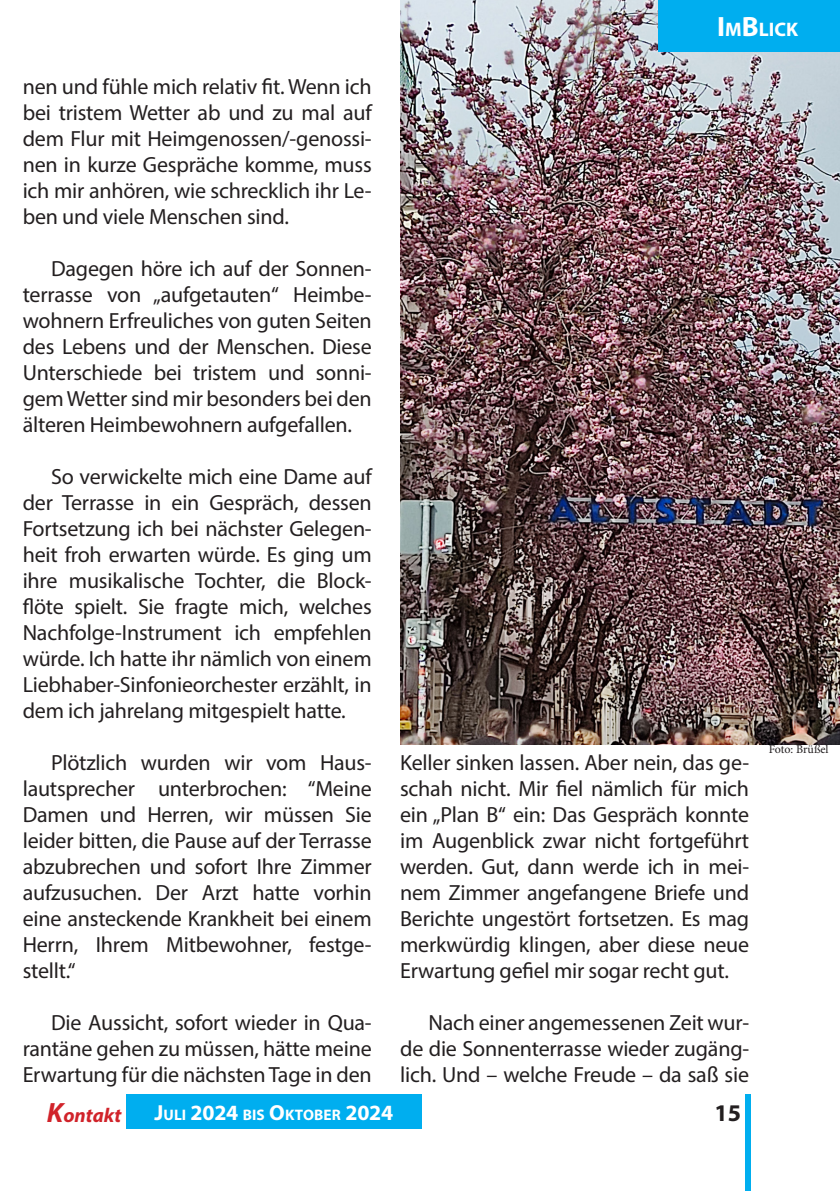
<style>
.page{position:relative;width:840px;height:1191px;background:#fff}
.page>*{position:absolute;margin:0;border:0;box-sizing:border-box;transform-origin:0 0}
.t1{font:700 24px "Myriad Pro";color:#231f20}
.Standardtext{font:22px/26px "Myriad Pro";letter-spacing:-.01em;color:#231f20;text-align:justify}
.t2{font:italic 700 20px "Myriad Pro";color:#d1232a}
.t3{font:700 19.6px "Myriad Pro";color:#fff}
.t4{font:700 15.2px "Myriad Pro";letter-spacing:.005em;color:#fff}
.Bildunterschrift{font:12px "Minion Pro";letter-spacing:-.005em;color:#231f20}
.s1{font-size:28px}
.s2{font-size:21.8px}
</style>
<div class="page">
<img style="left:400px;top:0;width:439px;height:744px">
<div style="left:658px;top:0;width:181px;height:51px;background:#00aeef"></div>
<div style="left:744px;top:1094px;width:6px;height:97px;background:#00aeef"></div>
<div style="left:126px;top:1094px;width:295px;height:34px;background:#00aeef"></div>
<p class="Standardtext" style="left:23px;top:73px;width:350px">nen und fühle mich relativ fit. Wenn ich bei tristem Wetter ab und zu mal auf dem Flur mit Heimgenossen/-genossi&shy;nen in kurze Gespräche komme, muss ich mir anhören, wie schrecklich ihr Le&shy;ben und viele Menschen sind.</p>
<p class="Standardtext" style="left:23px;top:255px;width:350px;text-indent:28px">Dagegen höre ich auf der Sonnen&shy;terrasse von „aufgetauten“ Heimbe&shy;wohnern Erfreuliches von guten Seiten des Lebens und der Menschen. Diese Unterschiede bei tristem und sonni&shy;gem Wetter sind mir besonders bei den älteren Heimbewohnern aufgefallen.</p>
<p class="Standardtext" style="left:23px;top:463px;width:350px;text-indent:28px">So verwickelte mich eine Dame auf der Terrasse in ein Gespräch, dessen Fortsetzung ich bei nächster Gelegen&shy;heit froh erwarten würde. Es ging um ihre musikalische Tochter, die Block&shy;flöte spielt. Sie fragte mich, welches Nachfolge-Instrument ich empfehlen würde. Ich hatte ihr nämlich von einem Liebhaber-Sinfonieorchester erzählt, in dem ich jahrelang mitgespielt hatte.</p>
<p class="Standardtext" style="left:23px;top:749px;width:350px;text-indent:28px">Plötzlich wurden wir vom Haus&shy;lautsprecher unterbrochen: “Meine Damen und Herren, wir müssen Sie leider bitten, die Pause auf der Terrasse abzubrechen und sofort Ihre Zimmer aufzusuchen. Der Arzt hatte vorhin eine ansteckende Krankheit bei einem Herrn, Ihrem Mitbewohner, festge&shy;stellt.“</p>
<p class="Standardtext" style="left:23px;top:1009px;width:350px;text-indent:28px">Die Aussicht, sofort wieder in Qua&shy;rantäne gehen zu müssen, hätte meine Erwartung für die nächsten Tage in den</p>
<p class="t3" style="left:716px;top:17px;width:82px"><span class="s1">I</span>M<span class="s1">B</span>LICK</p>
<p class="Standardtext" style="left:400px;top:749px;width:350px">Keller sinken lassen. Aber nein, das ge&shy;schah nicht. Mir fiel nämlich für mich ein „Plan B“ ein: Das Gespräch konnte im Augenblick zwar nicht fortgeführt werden. Gut, dann werde ich in mei&shy;nem Zimmer angefangene Briefe und Berichte ungestört fortsetzen. Es mag merkwürdig klingen, aber diese neue Erwartung gefiel mir sogar recht gut.</p>
<p class="Standardtext" style="left:400px;top:1009px;width:350px;text-indent:28px">Nach einer angemessenen Zeit wur&shy;de die Sonnenterrasse wieder zugäng&shy;lich. Und – welche Freude – da saß sie</p>
<p class="Bildunterschrift" style="left:768px;top:741px;width:61px">Foto: Brüßel</p>
<p class="t2" style="left:47px;top:1102px;width:76px"><span class="s1">K</span>ontakt</p>
<p class="t4" style="left:154px;top:1104px;width:240px"><span class="s2">J</span>ULI <span class="s2">2024</span> BIS <span class="s2">O</span>KTOBER <span class="s2">2024</span></p>
<p class="t1" style="left:714px;top:1096px;width:28px">15</p>
</div>
